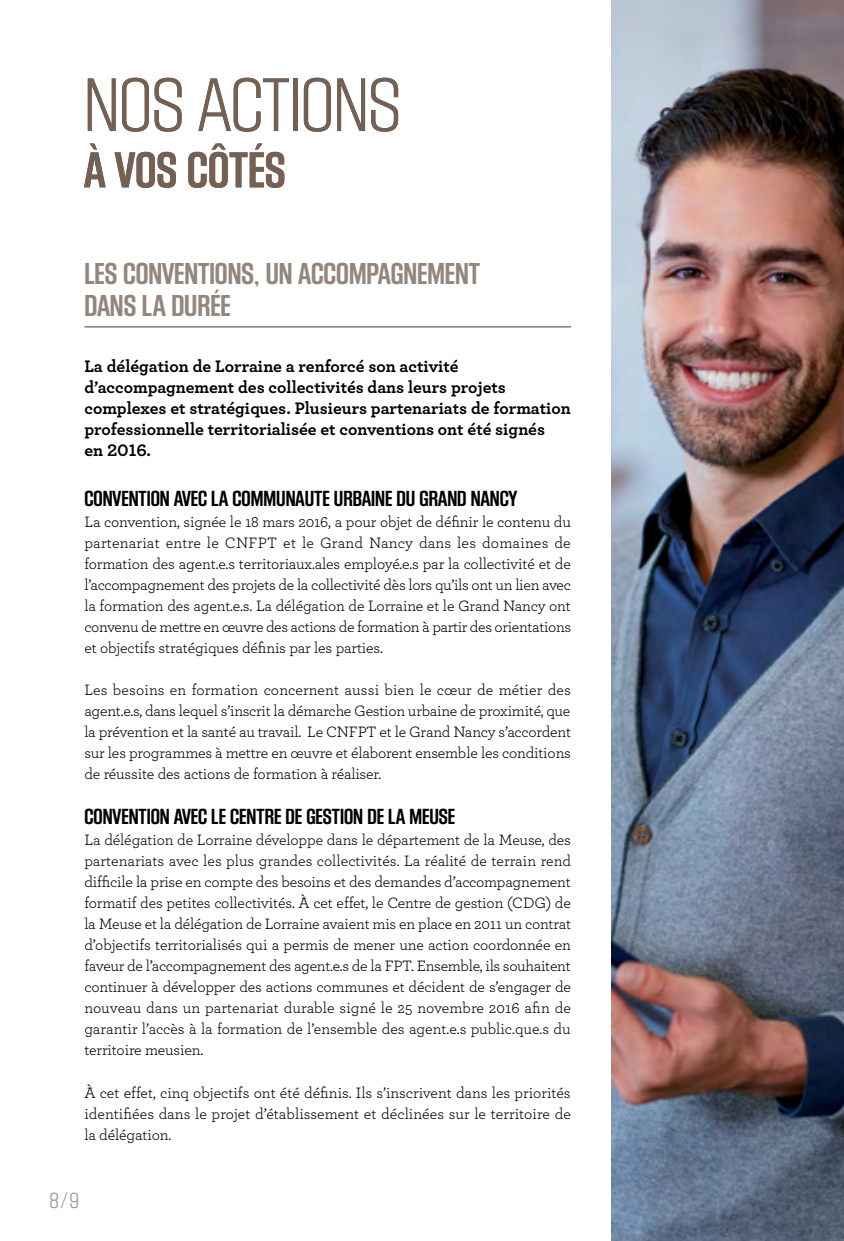
<style>
.page{position:relative;width:844px;height:1241px;background:#fff}
.page>*{position:absolute;margin:0;border:0;box-sizing:border-box;transform-origin:0 0}
.t1{font:78.75px "Block Gothic Light Cond";color:#756153}
.t2{font:52.5px "Block Gothic Bold Cond";color:#756153}
.t3{font:31.5px "Block Gothic Bold Cond";color:#93867c}
.t4{font:22.75px "Block Gothic Bold Cond";color:#000}
.t5{font:22.75px "Block Gothic Light Cond";color:#939598}
.t6{font:17.5px/21px "Archer Bold LF";color:#000}
.t7{font:15.75px/21px "Archer";letter-spacing:-.01em;color:#000;text-align:justify}
</style>
<div class="page">
<img style="left:611px;top:0;width:232px;height:1240px">
<hr style="left:84px;top:326px;width:486px;height:1px;background:#93867c">
<h1 class="t1" style="left:84px;top:64px;width:318px">NOS ACTIONS</h1>
<h2 class="t2" style="left:84px;top:142px;width:203px">À VOS CÔTÉS</h2>
<h3 class="t3" style="left:84px;top:257px;width:241px">LES CONVENTIONS, UN ACCOMP</h3>
<h3 class="t3" style="left:378px;top:257px;width:39px">AGNEMENT</h3>
<h3 class="t3" style="left:84px;top:289px;width:100px">DANS LA DURÉE</h3>
<p class="t6" style="left:84px;top:355px;width:488px">La délégation de Lorraine a renforcé son activité d’accompagnement des collectivités dans leurs projets complexes et stratégiques. Plusieurs partenariats de formation professionnelle territorialisée et conventions ont été signés<br>en 2016.</p>
<h3 class="t4" style="left:84px;top:486px;width:434px">CONVENTION AVEC LA COMMUNAUTE URBAINE DU GRAND NANCY</h3>
<p class="t7" style="left:84px;top:510px;width:488px">La convention, signée le 18 mars 2016, a pour objet de définir le contenu du partenariat entre le CNFPT et le Grand Nancy dans les domaines de formation des agent.e.s territoriaux.ales employé.e.s par la collectivité et de l’accompagnement des projets de la collectivité dès lors qu’ils ont un lien avec la formation des agent.e.s. La délégation de Lorraine et le Grand Nancy ont convenu de mettre en œuvre des actions de formation à partir des orientations et objectifs stratégiques définis par les parties.</p>
<p class="t7" style="left:84px;top:678px;width:488px">Les besoins en formation concernent aussi bien le cœur de métier des agent.e.s, dans lequel s’inscrit la démarche Gestion urbaine de proximité, que la prévention et la santé au travail. Le CNFPT et le Grand Nancy s’accordent sur les programmes à mettre en œuvre et élaborent ensemble les conditions de réussite des actions de formation à réaliser.</p>
<h3 class="t4" style="left:84px;top:804px;width:372px">CONVENTION AVEC LE CENTRE DE GESTION DE LA MEUSE</h3>
<p class="t7" style="left:84px;top:829px;width:488px">La délégation de Lorraine développe dans le département de la Meuse, des partenariats avec les plus grandes collectivités. La réalité de terrain rend difficile la prise en compte des besoins et des demandes d’accompagnement formatif des petites collectivités. À cet effet, le Centre de gestion (CDG) de la Meuse et la délégation de Lorraine avaient mis en place en 2011 un contrat d’objectifs territorialisés qui a permis de mener une action coordonnée en faveur de l’accompagnement des agent.e.s de la FPT. Ensemble, ils souhaitent continuer à développer des actions communes et décident de s’engager de nouveau dans un partenariat durable signé le 25 novembre 2016 afin de garantir l’accès à la formation de l’ensemble des agent.e.s public.que.s du territoire meusien.</p>
<p class="t7" style="left:84px;top:1081px;width:488px">À cet effet, cinq objectifs ont été définis. Ils s’inscrivent dans les priorités identifiées dans le projet d’établissement et déclinées sur le territoire de la délégation.</p>
<h3 class="t5" style="left:50px;top:1188px;width:31px">8/9</h3>
</div>
